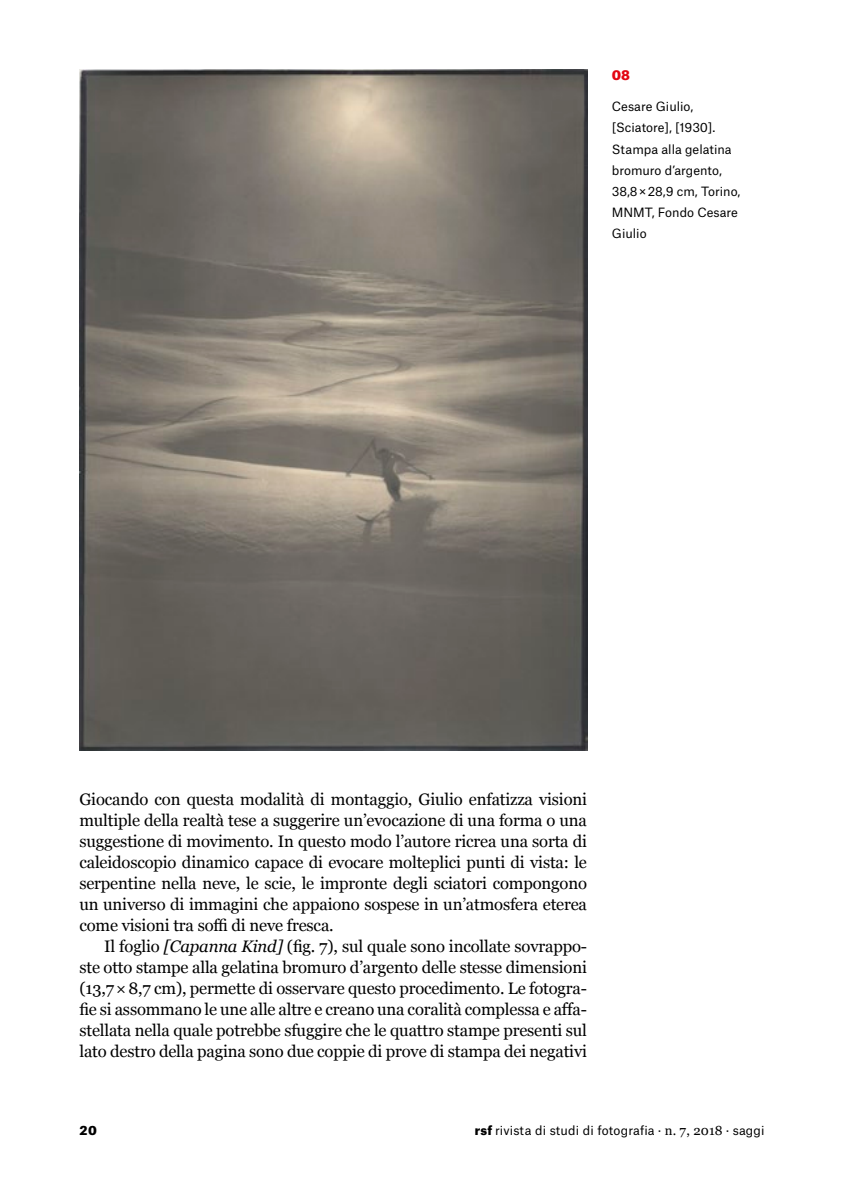
<style>
.page{position:relative;width:844px;height:1191px;background:#fff}
.page>*{position:absolute;margin:0;border:0;box-sizing:border-box;transform-origin:0 0}
.Testo_paragrafo_inde{font:16.62px/21px "Georgia";letter-spacing:-.01em;color:#000;text-align:justify}
.t1{font:900 13.12px "Atlas Grotesk";color:#e30612}
.t2{font:12.25px/21px "Atlas Grotesk";color:#000}
.t3{font:900 12.25px "Atlas Grotesk";color:#000}
.s1{font-style:italic}
.s2{font-weight:900}
.s3{font-family:"Georgia";font-size:13.12px}
</style>
<div class="page">
<img style="left:79px;top:69px;width:508px;height:681px">
<p class="t1" style="left:611px;top:64px;width:20px">08</p>
<p class="t2" style="left:611px;top:95px;width:130px">Cesare Giulio, [Sciatore], [1930].<br>Stampa alla gelatina bromuro d’argento,<br>38,8 × 28,9 cm, Torino,<br>MNMT, Fondo Cesare<br>Giulio</p>
<p class="Testo_paragrafo_inde" style="left:79px;top:788px;width:509px">Giocando con questa modalità di montaggio, Giulio enfatizza visioni multiple della realtà tese a suggerire un’evocazione di una forma o una suggestione di movimento. In questo modo l’autore ricrea una sorta di caleidoscopio dinamico capace di evocare molteplici punti di vista: le serpentine nella neve, le scie, le impronte degli sciatori compongono un universo di immagini che appaiono sospese in un’atmosfera eterea come visioni tra soffi di neve fresca.</p>
<p class="Testo_paragrafo_inde" style="left:79px;top:935px;width:509px;text-indent:25px">Il foglio <span class="s1">[Capanna Kind]</span> (fig. 7), sul quale sono incollate sovrappo&shy;ste otto stampe alla gelatina bromuro d’argento delle stesse dimensioni (13,7×8,7 cm), permette di osservare questo procedimento. Le fotogra&shy;fie si assommano le une alle altre e creano una coralità complessa e affa&shy;stellata nella quale potrebbe sfuggire che le quattro stampe presenti sul lato destro della pagina sono due coppie di prove di stampa dei negativi</p>
<p class="t3" style="left:79px;top:1120px;width:19px">20</p>
<p class="t2" style="left:475px;top:1118px;width:291px"><span class="s2">rsf</span> rivista di studi di fotografia · <span class="s3">n. 7, 2018</span> · saggi</p>
</div>
